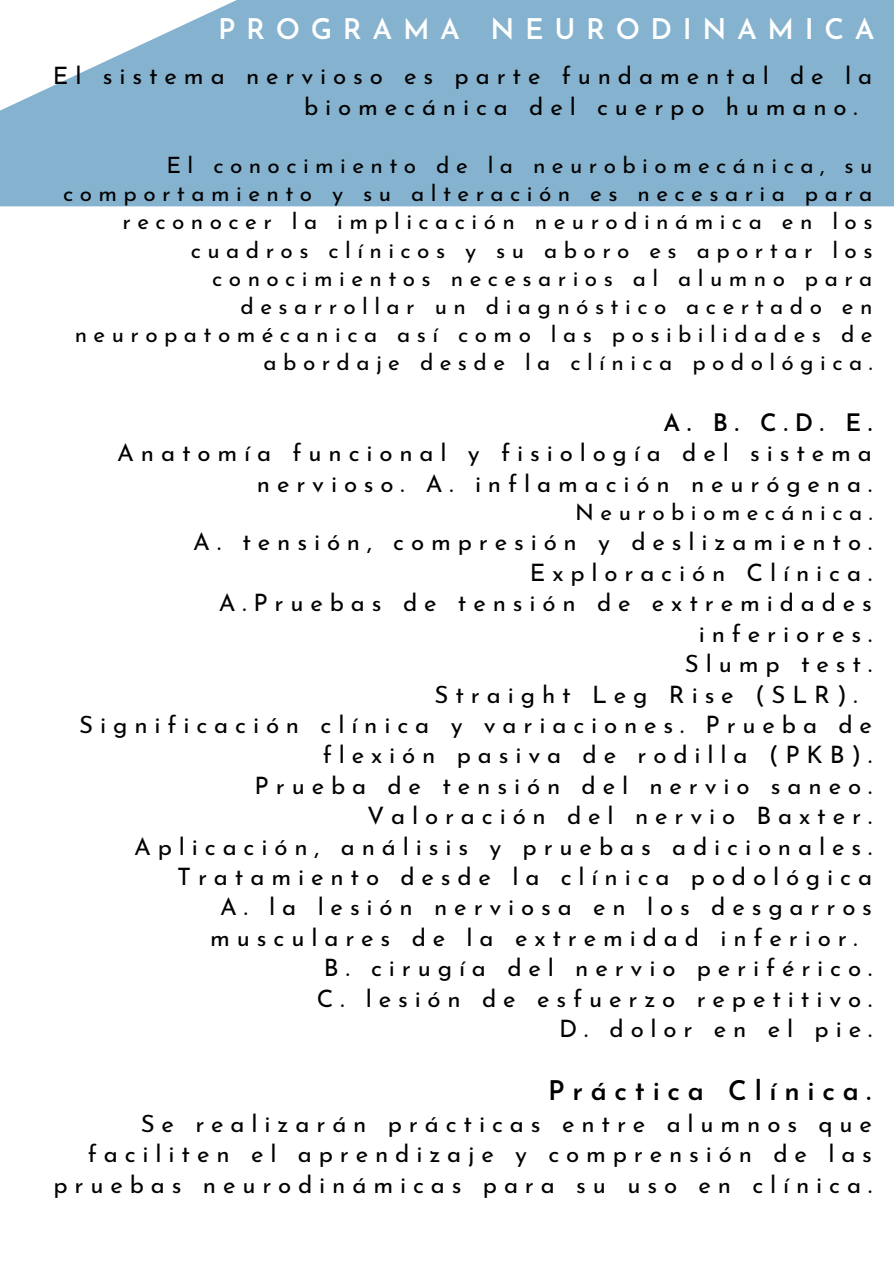
<style>
.page{position:relative;width:894px;height:1264px;background:#fff}
.page>*{position:absolute;margin:0;border:0;box-sizing:border-box;transform-origin:0 0}
.t1{font:600 28.35px "Josefin Sans";letter-spacing:.375em;color:#fff}
.t2{font:600 27px "Josefin Sans";letter-spacing:.285em;color:#000}
.t3{font:24px/30.5px "Josefin Sans";letter-spacing:.285em;color:#000;text-align:right}
.t4{font:600 24px "Josefin Sans";color:#000}
.t5{font:22.5px/28.2px "Josefin Sans";letter-spacing:.285em;color:#000;text-align:right}
</style>
<div class="page">
<svg style="left:0;top:0;width:893px;height:206px;background:#8db7d1"></svg>
<p class="t1" style="left:218px;top:18px;width:657px">PROGRAMA NEURODINAMICA</p>
<p class="t3" style="left:304px;top:63px;width:569px;text-align:left;text-indent:-251px">El sistema nervioso es parte fundamental de la biomecánica del cuerpo humano.</p>
<p class="t5" style="left:63px;top:153px;width:810px">El conocimiento de la neurobiomecánica, su comportamiento y su alteración es necesaria para reconocer la implicación neurodinámica en los cuadros clínicos y su aboro es aportar los conocimientos necesarios al alumno para desarrollar un diagnóstico acertado en neuropatomécanica así como las posibilidades de abordaje desde la clínica podológica.</p>
<p class="t4" style="left:663px;top:413px;width:210px">A. B. C.D. E.</p>
<p class="t3" style="left:117px;top:440px;width:756px">Anatomía funcional y fisiología del sistema nervioso. A. inflamación neurógena.</p>
<p class="t5" style="left:575px;top:500px;width:298px">Neurobiomecánica.</p>
<p class="t3" style="left:193px;top:529px;width:680px">A. tensión, compresión y deslizamiento.<br>Exploración Clínica.</p>
<p class="t3" style="left:219px;top:590px;width:654px">A.Pruebas de tensión de extremidades inferiores.</p>
<p class="t3" style="left:684px;top:651px;width:188px">Slump test.</p>
<p class="t3" style="left:434px;top:681px;width:424px">Straight Leg Rise (SLR).</p>
<p class="t3" style="left:79px;top:711px;width:794px">Significación clínica y variaciones. Prueba de flexión pasiva de rodilla (PKB).</p>
<p class="t3" style="left:254px;top:772px;width:618px">Prueba de tensión del nervio saneo.</p>
<p class="t3" style="left:367px;top:803px;width:506px">Valoración del nervio Baxter.</p>
<p class="t3" style="left:134px;top:833px;width:739px">Aplicación, análisis y pruebas adicionales.</p>
<p class="t3" style="left:177px;top:863px;width:696px">Tratamiento desde la clínica podológica</p>
<p class="t3" style="left:210px;top:894px;width:663px;text-align:left;text-indent:10px">A. la lesión nerviosa en los desgarros musculares de la extremidad inferior.</p>
<p class="t3" style="left:324px;top:955px;width:549px">B. cirugía del nervio periférico.</p>
<p class="t3" style="left:317px;top:985px;width:556px">C. lesión de esfuerzo repetitivo.</p>
<p class="t3" style="left:559px;top:1015px;width:314px">D. dolor en el pie.</p>
<p class="t2" style="left:548px;top:1079px;width:324px">Práctica Clínica.</p>
<p class="t3" style="left:53px;top:1110px;width:820px">Se realizarán prácticas entre alumnos que faciliten el aprendizaje y comprensión de las pruebas neurodinámicas para su uso en clínica.</p>
</div>
